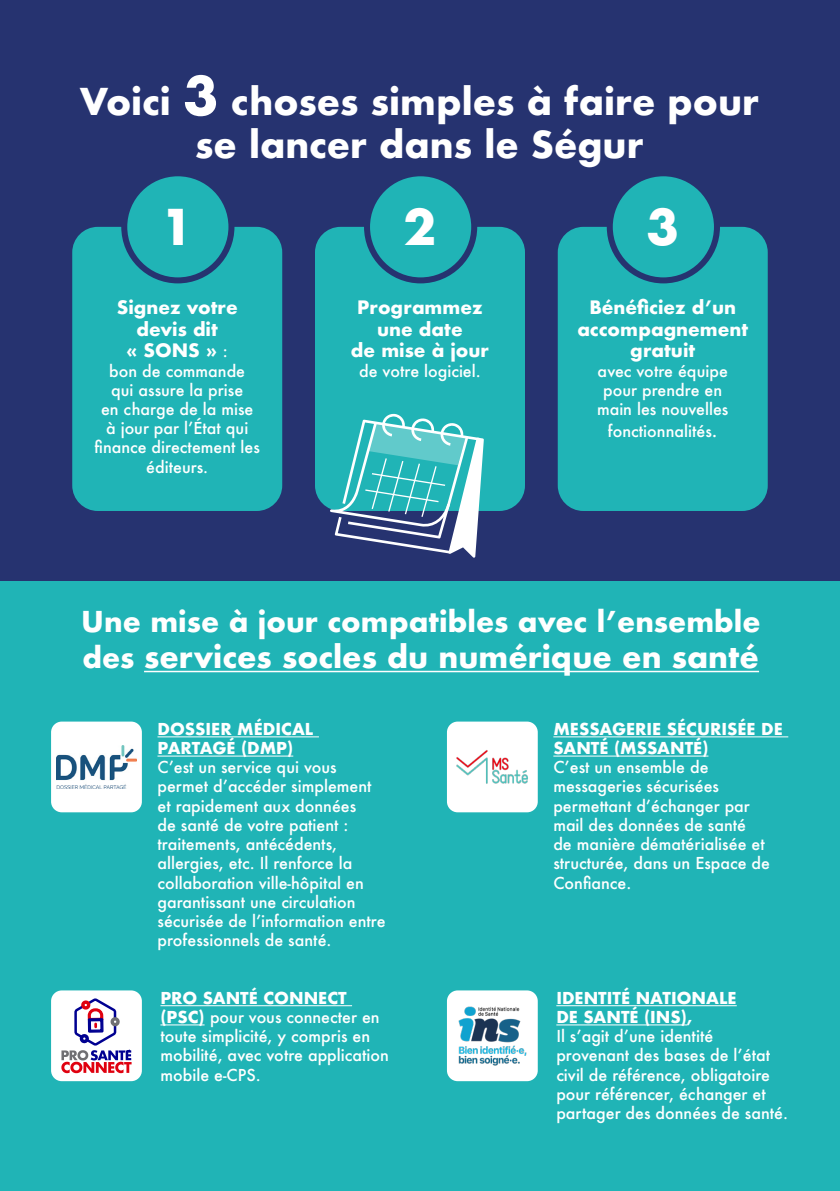
<style>
.page{position:relative;width:840px;height:1191px;background:#fff}
.page>*{position:absolute;margin:0;border:0;box-sizing:border-box;transform-origin:0 0}
.t1{font:700 48px "Futura";color:#fff}
.t2{font:700 36px/43.2px "Futura";color:#fff;text-align:center}
.t3{font:700 30px "Futura";color:#fff}
.t4{font:700 28px "Futura";color:#fff}
.t5{font:700 18px/21.6px "Futura";color:#fff;text-align:center}
.t6{font:500 16px/19.2px "Futura";color:#fff}
.t7{font:700 16px/19.2px "Futura";color:#fff}
.s1{font-size:52px}
.s2{font-weight:500;font-size:16px}
.s3{font-size:18px}
.s4{font-size:28px}
.s5{font-weight:700}
</style>
<div class="page">
<div style="left:0;top:0;width:839px;height:581px;background:#263370"></div>
<div style="left:0;top:581px;width:839px;height:610px;background:#20b4b6"></div>
<hr style="left:144px;top:671px;width:614px;height:1px;background:#fff">
<div style="left:72px;top:227px;width:210px;height:284px;background:#20b4b6;border-radius:26px"></div>
<div style="left:124px;top:173px;width:107px;height:107px;background:#20b4b6;border-radius:50%"></div>
<div style="left:121px;top:170px;width:113px;height:113px;border:6px solid #263370;border-radius:50%"></div>
<div style="left:315px;top:227px;width:209px;height:284px;background:#20b4b6;border-radius:26px"></div>
<div style="left:367px;top:173px;width:107px;height:107px;background:#20b4b6;border-radius:50%"></div>
<div style="left:364px;top:170px;width:113px;height:113px;border:6px solid #263370;border-radius:50%"></div>
<div style="left:557px;top:227px;width:210px;height:284px;background:#20b4b6;border-radius:26px"></div>
<div style="left:609px;top:173px;width:107px;height:107px;background:#20b4b6;border-radius:50%"></div>
<div style="left:606px;top:170px;width:113px;height:113px;border:6px solid #263370;border-radius:50%"></div>
<svg style="left:330px;top:413px;width:153px;height:144px"></svg>
<div style="left:446px;top:990px;width:91px;height:91px;background:#fff;border-radius:11px"></div>
<img style="left:458px;top:1006px;width:69px;height:60px">
<hr style="left:556px;top:1005px;width:180px;height:1px;background:#fff">
<hr style="left:556px;top:1024px;width:130px;height:1px;background:#fff">
<div style="left:51px;top:990px;width:91px;height:91px;background:#fff;border-radius:11px"></div>
<svg style="left:61px;top:990px;width:70px;height:84px"></svg>
<hr style="left:160px;top:1005px;width:192px;height:1px;background:#fff">
<hr style="left:160px;top:1024px;width:44px;height:1px;background:#fff">
<div style="left:446px;top:721px;width:91px;height:91px;background:#fff;border-radius:11px"></div>
<img style="left:446px;top:740px;width:82px;height:54px">
<hr style="left:553px;top:736px;width:234px;height:1px;background:#fff">
<hr style="left:553px;top:755px;width:155px;height:1px;background:#fff">
<hr style="left:157px;top:736px;width:162px;height:1px;background:#fff">
<hr style="left:157px;top:755px;width:136px;height:1px;background:#fff">
<div style="left:51px;top:721px;width:91px;height:91px;background:#fff;border-radius:11px"></div>
<img style="left:56px;top:746px;width:81px;height:42px">
<p class="t2" style="left:80px;top:80px;width:680px">Voici <span class="s1">3</span> choses simples à faire pour se lancer dans le Ségur</p>
<p class="t1" style="left:161px;top:193px;width:34px">1</p>
<p class="t5" style="left:117px;top:296px;width:122px">Signez votre devis dit<br>« SONS » <span class="s2">:</span></p>
<p class="t6" style="left:94px;top:361px;width:167px;text-align:center">bon de commande<br>qui assure la prise<br>en charge de la mise à jour par l’État qui finance directement les éditeurs.</p>
<p class="t1" style="left:403px;top:193px;width:34px">2</p>
<p class="t5" style="left:357px;top:296px;width:127px">Programmez</p>
<p class="t5" style="left:377px;top:318px;width:87px">une date</p>
<p class="t5" style="left:351px;top:340px;width:139px">de mise à jour</p>
<p class="t6" style="left:359px;top:361px;width:123px">de votre logiciel.</p>
<p class="t1" style="left:646px;top:193px;width:34px">3</p>
<p class="t5" style="left:577px;top:296px;width:172px">Bénéficiez d’un accompagnement gratuit</p>
<p class="t6" style="left:596px;top:361px;width:133px;text-align:center">avec votre équipe pour prendre en main les nouvelles</p>
<p class="t6" style="left:607px;top:421px;width:111px">fonctionnalités<span class="s3">.</span></p>
<p class="t4" style="left:81px;top:600px;width:680px">Une mise à jour compatibles avec l’ensemble</p>
<p class="t3" style="left:82px;top:634px;width:677px"><span class="s4">des</span> services socles du numérique en santé</p>
<p class="t7" style="left:157px;top:719px;width:157px">DOSSIER MÉDICAL<br>PARTAGÉ (DMP)</p>
<p class="t6" style="left:157px;top:757px;width:229px">C’est un service qui vous permet d’accéder simplement et rapidement aux données<br>de santé de votre patient : traitements, antécédents, allergies, etc. Il renforce la collaboration ville-hôpital en garantissant une circulation sécurisée de l’information entre professionnels de santé.</p>
<p class="t6" style="left:160px;top:988px;width:230px"><span class="s5">PRO SANTÉ CONNECT (PSC)</span> pour vous connecter en toute simplicité, y compris en mobilité, avec votre application mobile e-CPS.</p>
<p class="t7" style="left:553px;top:719px;width:231px">MESSAGERIE SÉCURISÉE DE<br>SANTÉ (MSSANTÉ)</p>
<p class="t6" style="left:553px;top:757px;width:218px">C’est un ensemble de messageries sécurisées permettant d’échanger par mail des données de santé<br>de manière dématérialisée et structurée, dans un Espace de<br>Confiance.</p>
<p class="t7" style="left:556px;top:988px;width:182px">IDENTITÉ NATIONALE</p>
<p class="t7" style="left:556px;top:1007px;width:137px">DE SANTÉ (INS),</p>
<p class="t6" style="left:556px;top:1026px;width:233px">Il s’agit d’une identité provenant des bases de l’état civil de référence, obligatoire pour référencer, échanger et partager des données de santé.</p>
</div>
